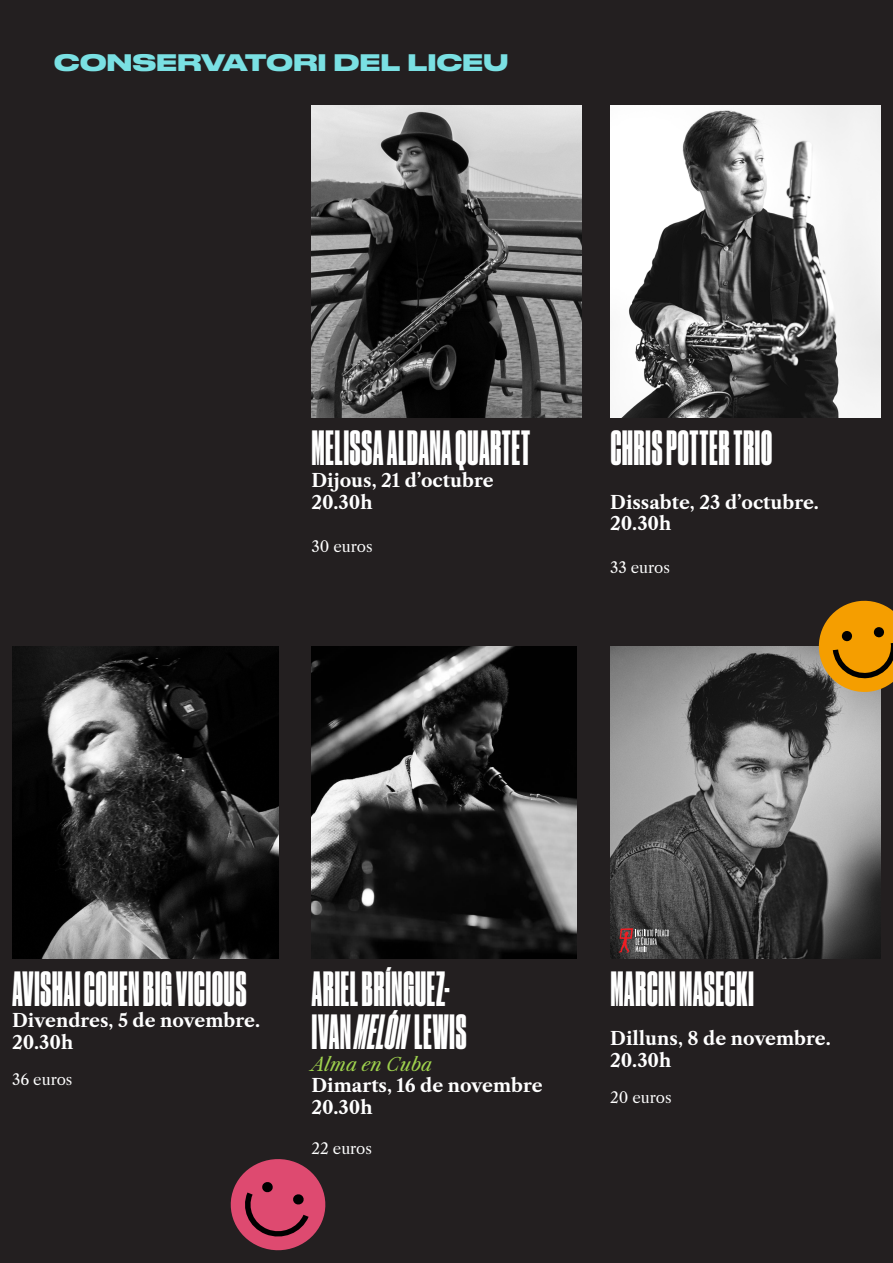
<style>
.page{position:relative;width:893px;height:1263px;background:#231f20}
.page>*{position:absolute;margin:0;border:0;box-sizing:border-box;transform-origin:0 0}
.t1{font:46.5px "Druk X Condensed Super";letter-spacing:.02em;color:#fff}
.t2{font:700 22.5px "Druk Wide";letter-spacing:.02em;color:#7ae0e3}
.t3{font:700 18px/21.6px "Libre Caslon Text";color:#fff}
.t4{font:italic 18px "Libre Caslon Text";color:#9ed14d}
.t5{font:15px "Libre Caslon Text";color:#fff}
.s1{font-style:italic}
</style>
<div class="page">
<img style="left:610px;top:105px;width:270px;height:312px">
<img style="left:311px;top:105px;width:271px;height:312px">
<img style="left:311px;top:646px;width:266px;height:312px">
<img style="left:610px;top:646px;width:270px;height:312px">
<img style="left:13px;top:646px;width:265px;height:312px">
<svg style="left:816px;top:600px;width:77px;height:95px;background:#ba7d0f"></svg>
<svg style="left:230px;top:1159px;width:96px;height:92px"></svg>
<svg style="left:619px;top:928px;width:50px;height:25px"></svg>
<p class="t2" style="left:54px;top:44px;width:456px">CONSERVATORI DEL LICEU</p>
<p class="t1" style="left:312px;top:421px;width:220px">MELISSA ALDANA QUARTET</p>
<p class="t3" style="left:311px;top:470px;width:184px">Dijous, 21 d’octubre</p>
<p class="t3" style="left:311px;top:491px;width:63px">20.30h</p>
<p class="t5" style="left:311px;top:537px;width:63px">30 euros</p>
<p class="t1" style="left:611px;top:421px;width:163px">CHRIS POTTER TRIO</p>
<p class="t3" style="left:610px;top:491px;width:210px">Dissabte, 23 d’octubre.</p>
<p class="t3" style="left:610px;top:513px;width:63px">20.30h</p>
<p class="t5" style="left:610px;top:559px;width:61px">33 euros</p>
<p class="t1" style="left:13px;top:962px;width:235px">AVISHAI COHEN BIG VICIOUS</p>
<p class="t3" style="left:12px;top:1010px;width:249px">Divendres, 5 de novembre.</p>
<p class="t3" style="left:12px;top:1031px;width:63px">20.30h</p>
<p class="t5" style="left:12px;top:1070px;width:62px">36 euros</p>
<p class="t1" style="left:312px;top:962px;width:139px">ARIEL BRÍNGUEZ-</p>
<p class="t1" style="left:312px;top:1005px;width:156px">IVAN <span class="s1">MELÓN</span> LEWIS</p>
<p class="t4" style="left:311px;top:1053px;width:122px">Alma en Cuba</p>
<p class="t3" style="left:311px;top:1075px;width:233px">Dimarts, 16 de novembre<br>20.30h</p>
<p class="t5" style="left:311px;top:1139px;width:62px">22 euros</p>
<p class="t1" style="left:611px;top:962px;width:145px">MARCIN MASECKI</p>
<p class="t3" style="left:610px;top:1028px;width:222px">Dilluns, 8 de novembre.</p>
<p class="t3" style="left:610px;top:1049px;width:63px">20.30h</p>
<p class="t5" style="left:610px;top:1088px;width:63px">20 euros</p>
</div>
